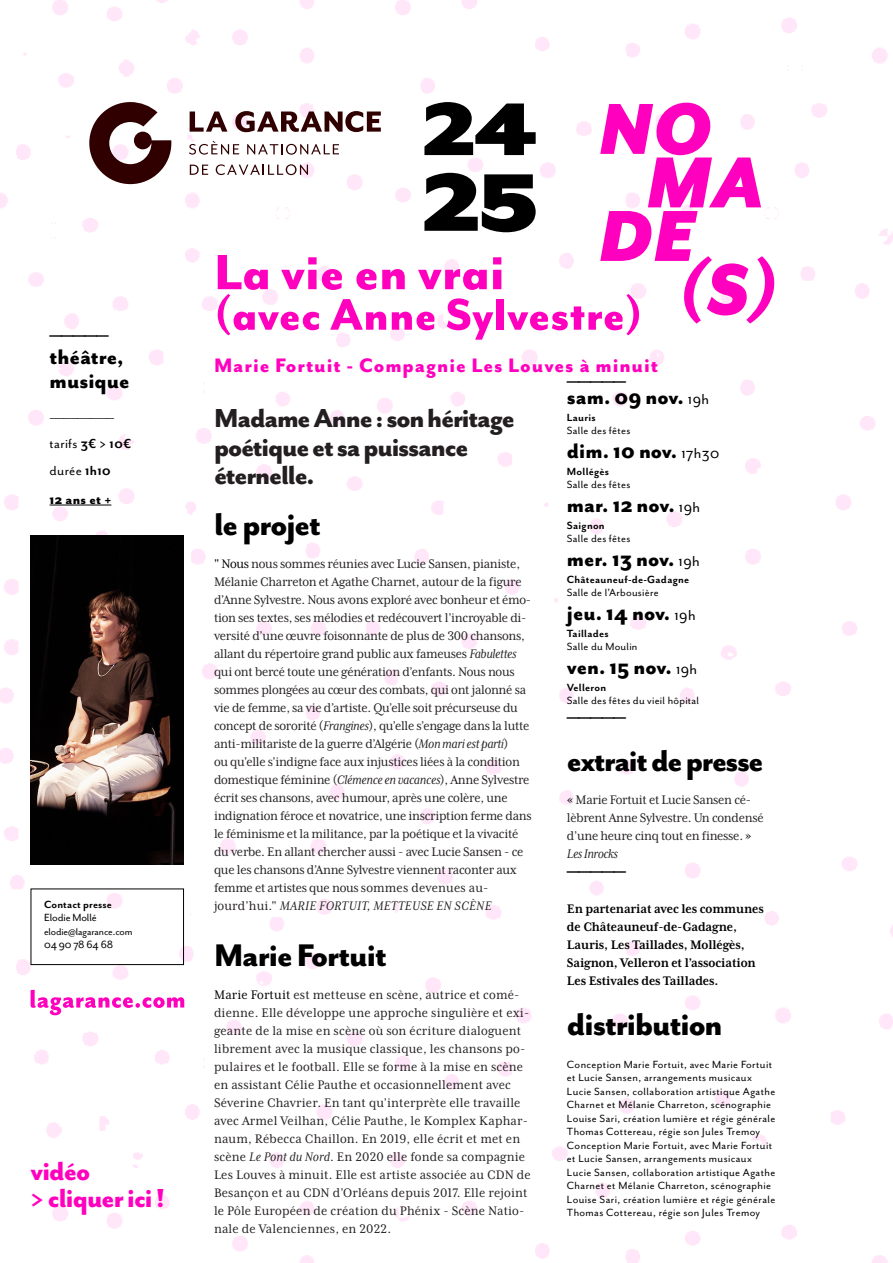
<style>
.page{position:relative;width:893px;height:1263px;background:#fff}
.page>*{position:absolute;margin:0;border:0;box-sizing:border-box;transform-origin:0 0}
.t1{font:800 57px "Mr Eaves Mod OT";color:#ff00be}
.t2{font:800 51px "Mr Eaves Mod OT";color:#ff00be}
.t3{font:800 36px "Mr Eaves San OT";letter-spacing:-.03em;color:#000}
.t4{font:800 34.5px "Mr Eaves San OT";letter-spacing:-.04em;color:#000}
.t5{font:800 30px/28.5px "Mr Eaves San OT";letter-spacing:-.04em;color:#231f20}
.t6{font:800 30px/27px "Mr Eaves San OT";letter-spacing:-.03em;color:#ff00be}
.t7{font:800 24px/24px "Mr Eaves San OT";color:#000}
.t8{font:800 22.5px "Mr Eaves San OT";letter-spacing:.04em;color:#ff00be}
.t9{font:800 19.5px "Mr Eaves San OT";color:#000}
.t10{font:15px "Mr Eaves San OT";letter-spacing:.02em;color:#000}
.t11{font:800 15px "Mr Eaves San OT";letter-spacing:.02em;color:#000}
.t12{font:14.25px/18px "Mrs Eaves XL Serif Nar OT";letter-spacing:-.02em;color:#231f20}
.t13{font:14.25px/18px "Mrs Eaves XL Serif Nar OT";letter-spacing:.01em;color:#231f20}
.t14{font:700 14.25px/18px "Mrs Eaves XL Serif Nar OT";letter-spacing:-.01em;color:#000}
.t15{font:italic 14.25px "Mrs Eaves XL Serif Nar OT";letter-spacing:-.03em;color:#231f20}
.INTÉRIEUR___TEXTE_COURANT{font:12px/13.5px "Mr Eaves San OT";letter-spacing:.03em;color:#000}
.INTÉRIEUR___TEXTE_COURANT-2{font:700 12px/13.5px "Mr Eaves San OT";letter-spacing:.02em;color:#000}
.INTÉRIEUR___TEXTE_COURANT-3{font:11.25px "Mr Eaves San OT";letter-spacing:-.01em;color:#000}
.s1{font-weight:700}
.s2{font-weight:400}
.s3{color:#000}
.s4{font-style:italic}
.s5{font-weight:400;font-size:16.5px}
</style>
<div class="page">
<img style="left:0;top:0;width:893px;height:1263px">
<svg style="left:190px;top:111px;width:37px;height:21px"></svg>
<svg style="left:235px;top:111px;width:146px;height:21px"></svg>
<svg style="left:189px;top:141px;width:50px;height:14px"></svg>
<svg style="left:247px;top:144px;width:92px;height:11px"></svg>
<svg style="left:190px;top:165px;width:18px;height:10px"></svg>
<svg style="left:216px;top:164px;width:92px;height:11px"></svg>
<svg style="left:89px;top:102px;width:82px;height:82px"></svg>
<div style="left:31px;top:888px;width:153px;height:77px;border:1px solid #000"></div>
<hr style="left:50px;top:505px;width:61px;height:1px;background:#000">
<svg style="left:31px;top:990px;width:153px;height:25px"></svg>
<svg style="left:600px;top:103px;width:176px;height:221px"></svg>
<svg style="left:424px;top:102px;width:112px;height:53px"></svg>
<svg style="left:424px;top:173px;width:112px;height:59px"></svg>
<img style="left:31px;top:535px;width:153px;height:330px">
<p class="t9" style="left:50px;top:323px;width:61px">—————</p>
<p class="t7" style="left:50px;top:345px;width:81px">théâtre, musique</p>
<p class="INTÉRIEUR___TEXTE_COURANT" style="left:50px;top:411px;width:67px">----------------------------</p>
<p class="t10" style="left:50px;top:435px;width:83px">tarifs <span class="s1">3€ &gt; 10€</span></p>
<p class="t10" style="left:50px;top:462px;width:63px">durée <span class="s1">1h10</span></p>
<p class="t11" style="left:50px;top:490px;width:63px">12 ans et +</p>
<p class="INTÉRIEUR___TEXTE_COURANT-2" style="left:44px;top:897px;width:69px">Contact presse<br><span class="s2">Elodie Mollé</span></p>
<p class="INTÉRIEUR___TEXTE_COURANT-3" style="left:44px;top:925px;width:90px">elodie@lagarance.com</p>
<p class="INTÉRIEUR___TEXTE_COURANT" style="left:44px;top:938px;width:70px">04 90 78 64 68</p>
<p class="t6" style="left:31px;top:1158px;width:136px">vidéo<br>&gt; cliquer ici !</p>
<p class="t1" style="left:214px;top:239px;width:292px">La vie en vrai</p>
<p class="t2" style="left:214px;top:285px;width:430px">(avec Anne Sylvestre)</p>
<p class="t8" style="left:214px;top:352px;width:446px">Marie Fortuit - Compagnie Les Louves à minuit</p>
<p class="t5" style="left:214px;top:404px;width:302px">Madame Anne : son héritage poétique et sa puissance éternelle.</p>
<p class="t3" style="left:214px;top:503px;width:108px">le projet</p>
<p class="t12" style="left:214px;top:555px;width:319px"><span class="s3">" Nous</span> nous sommes réunies avec Lucie Sansen, pianiste, Mélanie Charreton et Agathe Charnet, autour de la figure d’Anne Sylvestre. Nous avons exploré avec bonheur et émo&shy;tion ses textes, ses mélodies et redécouvert l’incroyable di&shy;versité d’une œuvre foisonnante de plus de 300 chansons, allant du répertoire grand public aux fameuses <span class="s4">Fabulettes </span>qui ont bercé toute une génération d’enfants. Nous nous sommes plongées au cœur des combats, qui ont jalonné sa vie de femme, sa vie d’artiste. Qu’elle soit précurseuse du concept de sororité (<span class="s4">Frangines</span>), qu’elle s’engage dans la lutte anti-militariste de la guerre d’Algérie (<span class="s4">Mon mari est parti</span>)<br>ou qu’elle s’indigne face aux injustices liées à la condition domestique féminine (<span class="s4">Clémence en vacances</span>), Anne Sylvestre écrit ses chansons, avec humour, après une colère, une indignation féroce et novatrice, une inscription ferme dans le féminisme et la militance, par la poétique et la vivacité du verbe. En allant chercher aussi - avec Lucie Sansen - ce que les chansons d’Anne Sylvestre viennent raconter aux femme et artistes que nous sommes devenues au&shy;jourd’hui." <span class="s4">MARIE FORTUIT, METTEUSE EN SCÈNE</span></p>
<p class="t3" style="left:214px;top:934px;width:174px">Marie Fortuit</p>
<p class="t13" style="left:214px;top:985px;width:318px"><span class="s3">Marie Fortuit</span> est metteuse en scène, autrice et comé&shy;dienne. Elle développe une approche singulière et exi&shy;geante de la mise en scène où son écriture dialoguent librement avec la musique classique, les chansons po&shy;pulaires et le football. Elle se forme à la mise en scène en assistant Célie Pauthe et occasionnellement avec Séverine Chavrier. En tant qu’interprète elle travaille avec Armel Veilhan, Célie Pauthe, le Komplex Kaphar&shy;naum, Rébecca Chaillon. En 2019, elle écrit et met en scène <span class="s4">Le Pont du Nord</span>. En 2020 elle fonde sa compagnie Les Louves à minuit. Elle est artiste associée au CDN de Besançon et au CDN d’Orléans depuis 2017. Elle rejoint le Pôle Européen de création du Phénix - Scène Natio&shy;nale de Valenciennes, en 2022.</p>
<p class="t9" style="left:567px;top:369px;width:61px">—————</p>
<p class="t7" style="left:567px;top:385px;width:144px">sam. 09 nov. <span class="s5">19h</span></p>
<p class="INTÉRIEUR___TEXTE_COURANT" style="left:567px;top:410px;width:65px"><span class="s1">Lauris<br></span>Salle des fêtes</p>
<p class="t7" style="left:567px;top:439px;width:154px">dim. 10 nov. <span class="s5">17h30</span></p>
<p class="INTÉRIEUR___TEXTE_COURANT-2" style="left:567px;top:464px;width:44px">Mollégès</p>
<p class="INTÉRIEUR___TEXTE_COURANT" style="left:567px;top:478px;width:65px">Salle des fêtes</p>
<p class="t7" style="left:567px;top:493px;width:135px">mar. 12 nov. <span class="s5">19h</span></p>
<p class="INTÉRIEUR___TEXTE_COURANT" style="left:567px;top:518px;width:65px"><span class="s1">Saignon<br></span>Salle des fêtes</p>
<p class="t7" style="left:567px;top:547px;width:134px">mer. 13 nov. <span class="s5">19h</span></p>
<p class="INTÉRIEUR___TEXTE_COURANT-2" style="left:567px;top:572px;width:124px">Châteauneuf-de-Gadagne<br><span class="s2">Salle de l'Arbousière</span></p>
<p class="t7" style="left:567px;top:601px;width:130px">jeu. 14 nov. <span class="s5">19h</span></p>
<p class="INTÉRIEUR___TEXTE_COURANT" style="left:567px;top:626px;width:72px"><span class="s1">Taillades<br></span>Salle du Moulin</p>
<p class="t7" style="left:567px;top:655px;width:132px">ven. 15 nov. <span class="s5">19h</span></p>
<p class="INTÉRIEUR___TEXTE_COURANT" style="left:567px;top:680px;width:134px"><span class="s1">Velleron<br></span>Salle des fêtes du vieil hôpital</p>
<p class="t9" style="left:567px;top:705px;width:61px">—————</p>
<p class="t4" style="left:567px;top:741px;width:198px">extrait de presse</p>
<p class="t12" style="left:567px;top:791px;width:198px"><span class="s3">«</span> Marie Fortuit et Lucie Sansen cé&shy;lèbrent Anne Sylvestre. Un condensé d’une heure cinq tout en finesse. <span class="s3">»</span></p>
<p class="t15" style="left:567px;top:847px;width:52px">Les Inrocks</p>
<p class="t9" style="left:567px;top:859px;width:61px">—————</p>
<p class="t14" style="left:567px;top:899px;width:198px">En partenariat avec les communes de Châteauneuf-de-Gadagne,<br>Lauris, Les Taillades, Mollégès,<br>Saignon, Velleron et l’association<br>Les Estivales des Taillades.</p>
<p class="t3" style="left:567px;top:1003px;width:157px">distribution</p>
<p class="INTÉRIEUR___TEXTE_COURANT" style="left:567px;top:1057px;width:210px">Conception Marie Fortuit, avec Marie Fortuit et Lucie Sansen, arrangements musicaux Lucie Sansen, collaboration artistique Agathe Charnet et Mélanie Charreton, scénographie Louise Sari, création lumière et régie générale Thomas Cottereau, régie son Jules Tremoy Conception Marie Fortuit, avec Marie Fortuit et Lucie Sansen, arrangements musicaux Lucie Sansen, collaboration artistique Agathe Charnet et Mélanie Charreton, scénographie Louise Sari, création lumière et régie générale Thomas Cottereau, régie son Jules Tremoy</p>
</div>
